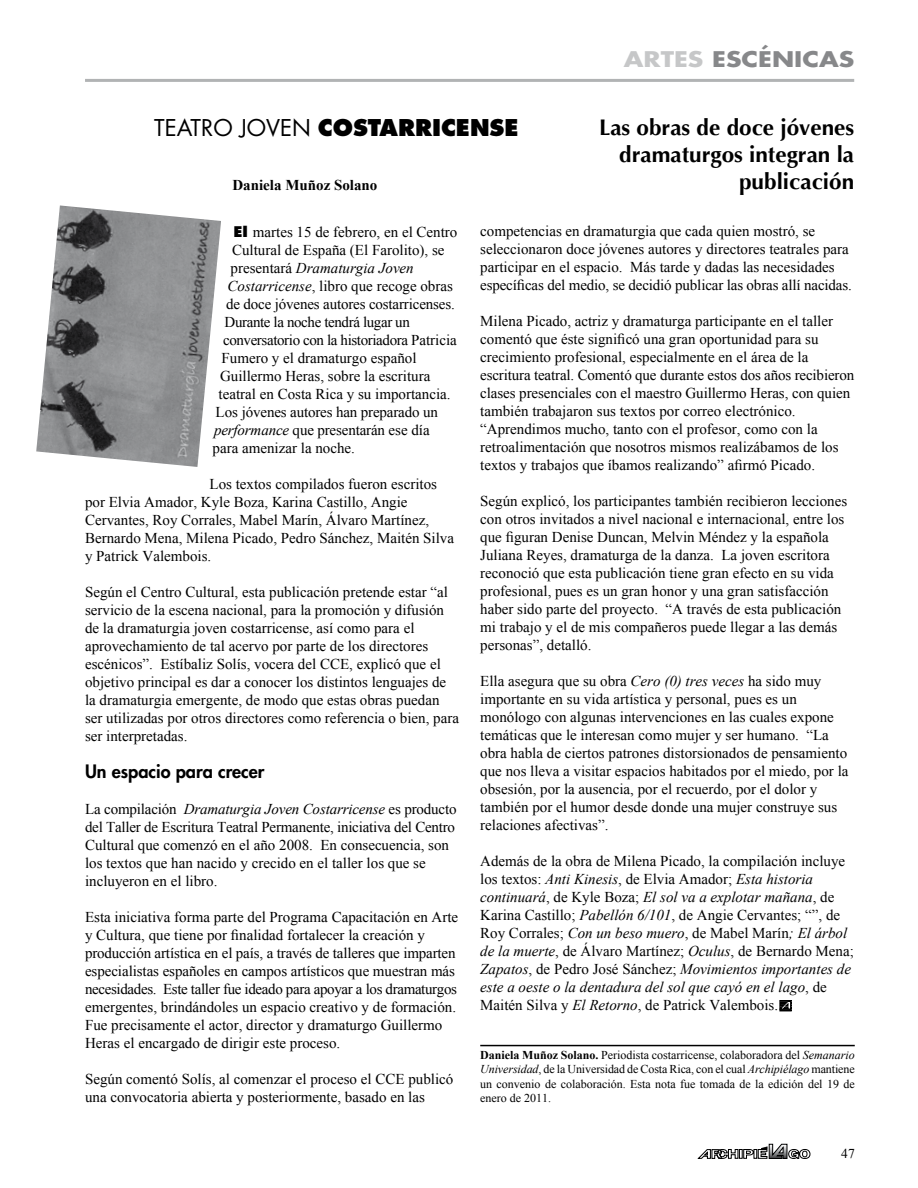
<style>
.page{position:relative;width:918px;height:1188px;background:#fff}
.page>*{position:absolute;margin:0;border:0;box-sizing:border-box;transform-origin:0 0}
.t1{font:700 22.5px/27px "Optima";color:#000;text-align:right}
.t2{font:800 22.5px "Futura";color:#000}
.t3{font:700 21px "Futura";color:#87888a;scale:1.2 1}
.t4{font:800 18px "Futura";color:#000}
.t5{font:15px/18px "Times New Roman";color:#000}
.t6{font:15px "Times New Roman";letter-spacing:-.025em;color:#000}
.t7{font:italic 15px "Times New Roman";color:#000}
.t8{font:700 15px "Times New Roman";color:#000}
.t9{font:13.5px "Times New Roman";color:#000}
.t10{font:12px/14.4px "Times New Roman";color:#000;text-align:justify}
.s1{font-weight:400}
.s2{color:#c6c7c8}
.s3{font-family:"Futura BT";font-weight:900}
.s4{font-style:normal}
.s5{font-style:italic}
.s6{font-weight:700}
</style>
<div class="page">
<hr style="left:85px;top:79px;width:769px;height:3px;background:#b1b3b4">
<hr style="left:480px;top:1045px;width:375px;height:1px;background:#000">
<img style="left:36px;top:205px;width:185px;height:262px">
<svg style="left:698px;top:1144px;width:112px;height:15px"></svg>
<svg style="left:780px;top:1000px;width:11px;height:11px"></svg>
<h1 class="t2" style="left:154px;top:113px;width:366px"><span class="s1">TEATRO JOVEN</span> COSTARRICENSE</h1>
<p class="t8" style="left:232px;top:174px;width:147px">Daniela Muñoz Solano</p>
<h2 class="t3" style="left:624px;top:44px;width:193px"><span class="s2">ARTES</span> ESCÉNICAS</h2>
<h1 class="t1" style="left:599px;top:114px;width:257px">Las obras de doce jóvenes dramaturgos integran la publicación</h1>
<p class="t5" style="left:234px;top:222px;width:225px"><span class="s3">El</span> martes 15 de febrero, en el Centro</p>
<p class="t5" style="left:232px;top:240px;width:214px">Cultural de España (El Farolito), se</p>
<p class="t7" style="left:231px;top:257px;width:185px"><span class="s4">presentará</span> Dramaturgia Joven</p>
<p class="t5" style="left:228px;top:276px;width:227px"><span class="s5">Costarricense</span>, libro que recoge obras</p>
<p class="t5" style="left:226px;top:294px;width:230px">de doce jóvenes autores costarricenses.</p>
<p class="t6" style="left:225px;top:312px;width:187px">Durante la noche tendrá lugar un</p>
<p class="t6" style="left:223px;top:330px;width:235px">conversatorio con la historiadora Patricia</p>
<p class="t5" style="left:222px;top:348px;width:196px">Fumero y el dramaturgo español</p>
<p class="t5" style="left:220px;top:366px;width:212px">Guillermo Heras, sobre la escritura</p>
<p class="t5" style="left:219px;top:384px;width:234px">teatral en Costa Rica y su importancia.</p>
<p class="t5" style="left:216px;top:402px;width:224px">Los jóvenes autores han preparado un</p>
<p class="t5" style="left:214px;top:420px;width:217px"><span class="s5">performance</span> que presentarán ese día</p>
<p class="t5" style="left:213px;top:438px;width:144px">para amenizar la noche.</p>
<p class="t5" style="left:85px;top:474px;width:371px;text-indent:124px">Los textos compilados fueron escritos por Elvia Amador, Kyle Boza, Karina Castillo, Angie Cervantes, Roy Corrales, Mabel Marín, Álvaro Martínez, Bernardo Mena, Milena Picado, Pedro Sánchez, Maitén Silva y Patrick Valembois.</p>
<p class="t5" style="left:85px;top:582px;width:375px">Según el Centro Cultural, esta publicación pretende estar “al servicio de la escena nacional, para la promoción y difusión de la dramaturgia joven costarricense, así como para el aprovechamiento de tal acervo por parte de los directores escénicos”. Estíbaliz Solís, vocera del CCE, explicó que el objetivo principal es dar a conocer los distintos lenguajes de la dramaturgia emergente, de modo que estas obras puedan ser utilizadas por otros directores como referencia o bien, para ser interpretadas.</p>
<p class="t4" style="left:85px;top:759px;width:181px">Un espacio para crecer</p>
<p class="t5" style="left:85px;top:800px;width:373px">La compilación <span class="s5">Dramaturgia Joven Costarricense</span> es producto del Taller de Escritura Teatral Permanente, iniciativa del Centro Cultural que comenzó en el año 2008. En consecuencia, son los textos que han nacido y crecido en el taller los que se incluyeron en el libro.</p>
<p class="t5" style="left:85px;top:908px;width:375px">Esta iniciativa forma parte del Programa Capacitación en Arte y Cultura, que tiene por finalidad fortalecer la creación y producción artística en el país, a través de talleres que imparten especialistas españoles en campos artísticos que muestran más necesidades. Este taller fue ideado para apoyar a los dramaturgos emergentes, brindándoles un espacio creativo y de formación.<br>Fue precisamente el actor, director y dramaturgo Guillermo Heras el encargado de dirigir este proceso.</p>
<p class="t5" style="left:85px;top:1070px;width:370px">Según comentó Solís, al comenzar el proceso el CCE publicó una convocatoria abierta y posteriormente, basado en las</p>
<p class="t5" style="left:480px;top:221px;width:373px">competencias en dramaturgia que cada quien mostró, se seleccionaron doce jóvenes autores y directores teatrales para participar en el espacio. Más tarde y dadas las necesidades específicas del medio, se decidió publicar las obras allí nacidas.</p>
<p class="t5" style="left:480px;top:311px;width:375px">Milena Picado, actriz y dramaturga participante en el taller comentó que éste significó una gran oportunidad para su crecimiento profesional, especialmente en el área de la escritura teatral. Comentó que durante estos dos años recibieron clases presenciales con el maestro Guillermo Heras, con quien también trabajaron sus textos por correo electrónico. “Aprendimos mucho, tanto con el profesor, como con la retroalimentación que nosotros mismos realizábamos de los textos y trabajos que íbamos realizando” afirmó Picado.</p>
<p class="t5" style="left:480px;top:491px;width:369px">Según explicó, los participantes también recibieron lecciones con otros invitados a nivel nacional e internacional, entre los que figuran Denise Duncan, Melvin Méndez y la española Juliana Reyes, dramaturga de la danza. La joven escritora reconoció que esta publicación tiene gran efecto en su vida profesional, pues es un gran honor y una gran satisfacción haber sido parte del proyecto. “A través de esta publicación mi trabajo y el de mis compañeros puede llegar a las demás personas”, detalló.</p>
<p class="t5" style="left:480px;top:671px;width:370px">Ella asegura que su obra <span class="s5">Cero (0) tres veces</span> ha sido muy importante en su vida artística y personal, pues es un monólogo con algunas intervenciones en las cuales expone temáticas que le interesan como mujer y ser humano. “La obra habla de ciertos patrones distorsionados de pensamiento que nos lleva a visitar espacios habitados por el miedo, por la obsesión, por la ausencia, por el recuerdo, por el dolor y también por el humor desde donde una mujer construye sus relaciones afectivas”.</p>
<p class="t5" style="left:480px;top:851px;width:375px">Además de la obra de Milena Picado, la compilación incluye los textos: <span class="s5">Anti Kinesis</span>, de Elvia Amador; <span class="s5">Esta historia continuará</span>, de Kyle Boza; <span class="s5">El sol va a explotar mañana</span>, de Karina Castillo; <span class="s5">Pabellón 6/101</span>, de Angie Cervantes; “”, de Roy Corrales; <span class="s5">Con un beso muero</span>, de Mabel Marín<span class="s5">; El árbol de la muerte</span>, de Álvaro Martínez; <span class="s5">Oculus</span>, de Bernardo Mena; <span class="s5">Zapatos</span>, de Pedro José Sánchez; <span class="s5">Movimientos importantes de este a oeste o la dentadura del sol que cayó en el lago</span>, de Maitén Silva y <span class="s5">El Retorno</span>, de Patrick Valembois.</p>
<p class="t10" style="left:480px;top:1048px;width:376px"><span class="s6">Daniela Muñoz Solano.</span> Periodista costarricense, colaboradora del <span class="s5">Semanario Universidad</span>, de la Universidad de Costa Rica, con el cual <span class="s5">Archipiélago</span> mantiene un convenio de colaboración. Esta nota fue tomada de la edición del 19 de enero de 2011.</p>
<p class="t9" style="left:841px;top:1144px;width:15px">47</p>
</div>
